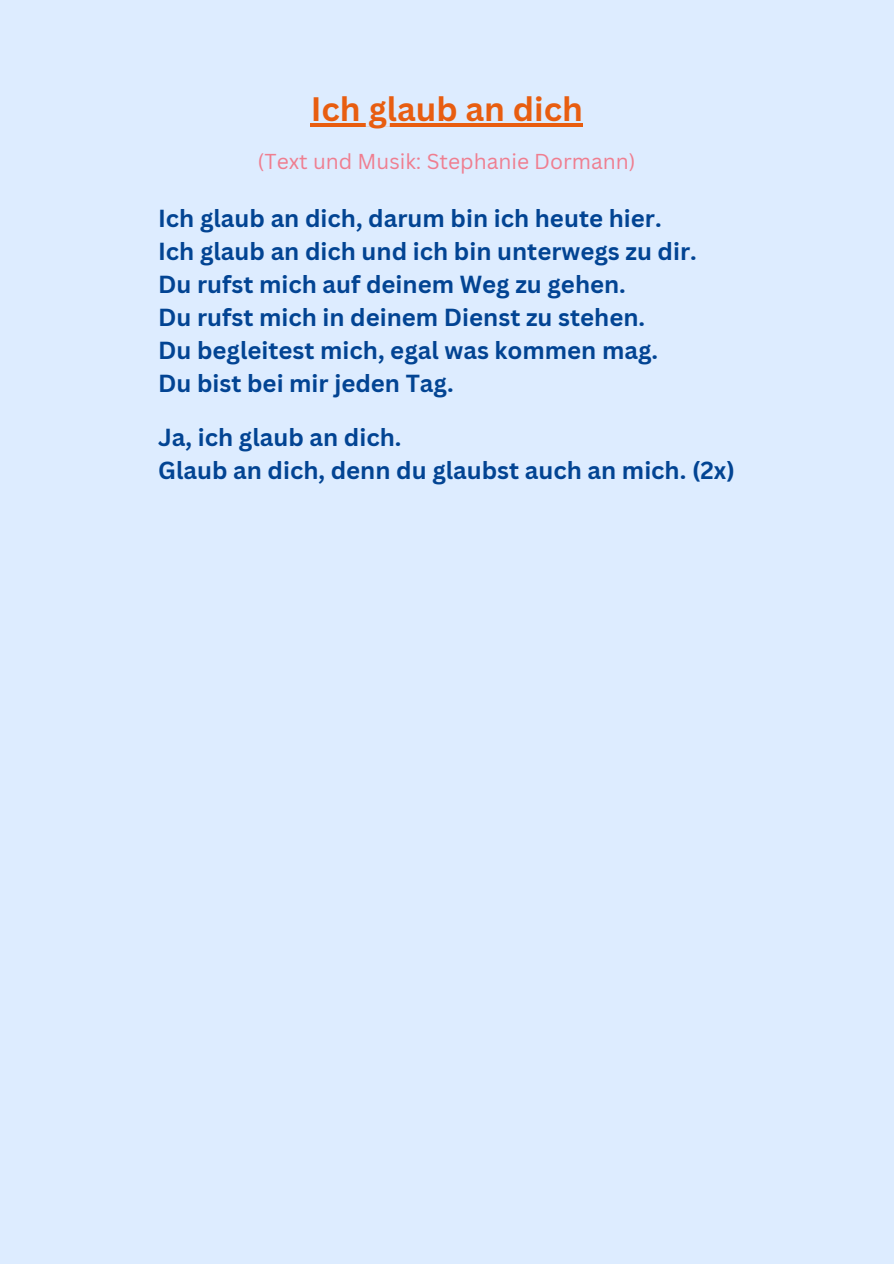
<style>
.page{position:relative;width:894px;height:1264px;background:#fff}
.page>*{position:absolute;margin:0;border:0;box-sizing:border-box;transform-origin:0 0}
.t1{font:700 33px "Canva Sans";color:#e85d10}
.t2{font:700 24px/33px "Canva Sans";color:#024493}
.t3{font:21px "Canva Sans";color:#ef7e90}
</style>
<div class="page">
<div style="left:0;top:0;width:893px;height:1263px;background:#ddecff"></div>
<hr style="left:310px;top:123px;width:272px;height:3px;background:#e85d10">
<h1 class="t1" style="left:310px;top:86px;width:273px">Ich glaub an dich</h1>
<p class="t3" style="left:257px;top:147px;width:379px">(Text und Musik: Stephanie Dormann)</p>
<h2 class="t2" style="left:158px;top:201px;width:540px">Ich glaub an dich, darum bin ich heute hier.<br>Ich glaub an dich und ich bin unterwegs zu dir.<br>Du rufst mich auf deinem Weg zu gehen.<br>Du rufst mich in deinem Dienst zu stehen.<br>Du begleitest mich, egal was kommen mag.<br>Du bist bei mir jeden Tag.</h2>
<h2 class="t2" style="left:158px;top:420px;width:578px">Ja, ich glaub an dich.<br>Glaub an dich, denn du glaubst auch an mich. (2x)</h2>
</div>
